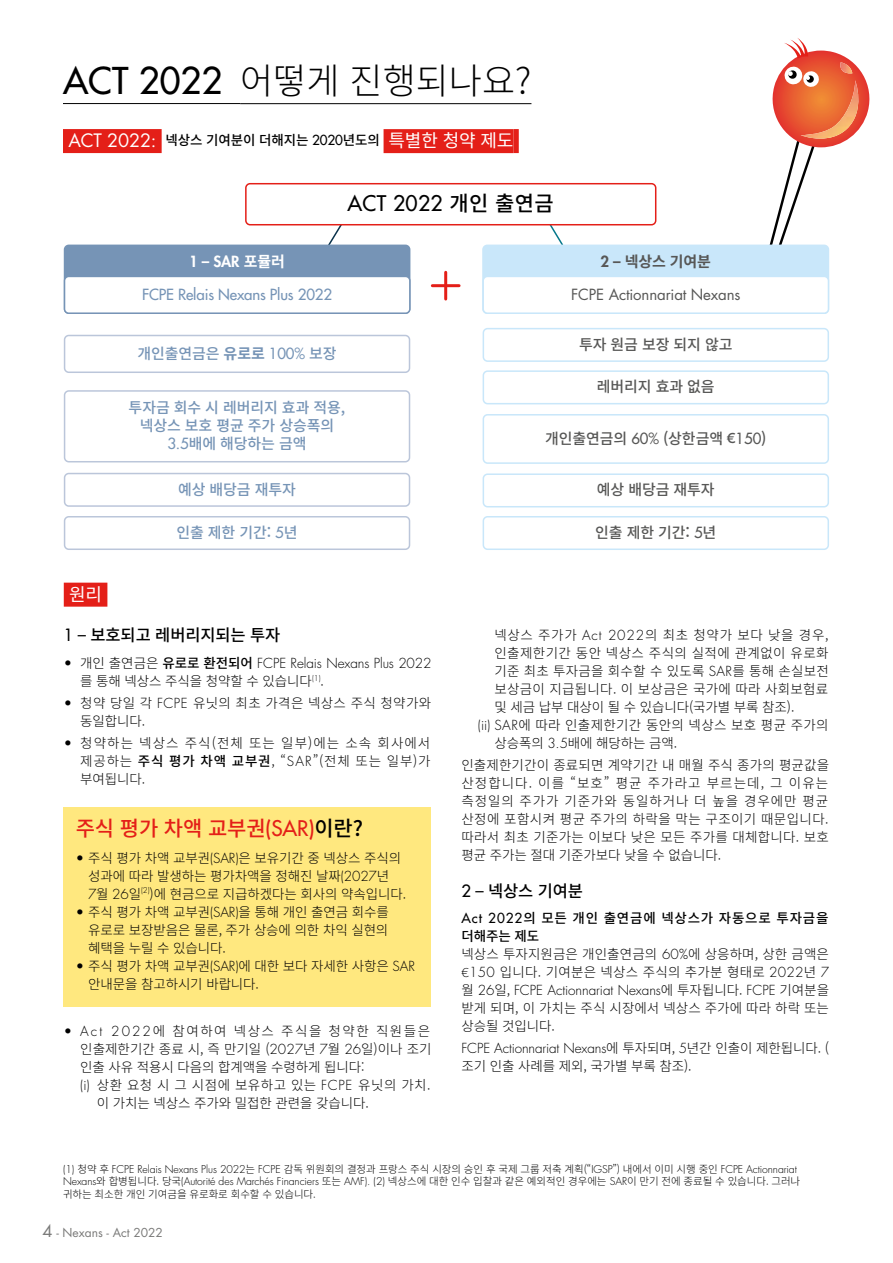
<style>
.page{position:relative;width:893px;height:1263px;background:#fff}
.page>*{position:absolute;margin:0;border:0;box-sizing:border-box;transform-origin:0 0}
.t1{font:300 36px "Noto Sans CJ Kkr";color:#000}
.t2{font:500 21px "Noto Sans CJ Kkr";letter-spacing:-.005em;color:#e41f18}
.t3{font:21px "Futura";letter-spacing:.015em;color:#000}
.t4{font:18px "Noto Sans CJ Kkr";color:#fff}
.t5{font:500 16.5px "Noto Sans CJ Kkr";letter-spacing:-.005em;color:#000}
.t6{font:500 15px/18px "Noto Sans CJ Kkr";letter-spacing:-.005em;color:#7694b6;text-align:center}
.t7{font:500 15px "Noto Sans CJ Kkr";letter-spacing:-.005em;color:#575756}
.t8{font:15px "Futura";letter-spacing:-.01em;color:#7694b6}
.t9{font:15px "Futura";letter-spacing:-.01em;color:#575756}
.t10{font:800 15px "Futura";color:#fff}
.t11{font:700 15px "Noto Sans CJ Kkr";letter-spacing:-.005em;color:#575756}
.t12{font:300 13.5px/18px "Noto Sans CJ Kkr";letter-spacing:.005em;color:#000;text-align:justify}
.t13{font:300 13.5px "Futura";letter-spacing:-.005em;color:#000}
.t14{font:300 13.5px/18px "Noto Sans CJ Kkr";letter-spacing:.025em;color:#000}
.t15{font:500 13.5px "Noto Sans CJ Kkr";letter-spacing:-.005em;color:#000}
.t16{font:300 13.5px "Noto Sans CJ Kkr";letter-spacing:.035em;color:#000}
.t17{font:300 13.5px "Noto Sans CJ Kkr";letter-spacing:.11em;color:#000}
.t18{font:300 13.5px "Noto Sans CJ Kkr";letter-spacing:.045em;color:#000}
.t19{font:300 13.5px "Noto Sans CJ Kkr";letter-spacing:.03em;color:#000}
.t20{font:12px "Futura";color:#7a7a79}
.t21{font:300 10.5px/12.6px "Noto Sans CJ Kkr";letter-spacing:-.005em;color:#000}
.t22{font:300 10.5px "Futura";letter-spacing:-.01em;color:#000}
.t23{font:300 7.8px "Futura";color:#000}
.s1{font-family:"Futura";font-weight:400}
.s2{font-family:"Futura";font-weight:400;font-size:18px;color:#fff}
.s3{font-weight:400;font-size:18px;color:#fff}
.s4{font-family:"Noto Sans CJ Kkr";font-weight:500}
.s5{font-family:"Noto Sans CJ Kkr";font-weight:700}
.s6{font-family:"Futura";font-weight:800}
.s7{font-weight:700}
.s8{font-family:"Futura PT"}
.s9{font-family:"Noto Sans CJ Kkr"}
.s10{font-family:"Futura"}
.s11{font-weight:500}
.s12{color:#000}
.s13{font-size:16.5px}
</style>
<div class="page">
<svg style="left:758px;top:38px;width:112px;height:224px"></svg>
<div style="left:64px;top:583px;width:43px;height:24px;background:#e41f18"></div>
<hr style="left:63px;top:103px;width:177px;height:1px;background:#000">
<hr style="left:240px;top:103px;width:291px;height:1px;background:#000">
<div style="left:63px;top:129px;width:99px;height:24px;background:#e41f18"></div>
<div style="left:384px;top:129px;width:129px;height:24px;background:#e41f18"></div>
<div style="left:513px;top:129px;width:6px;height:24px;background:#e41f18"></div>
<svg style="left:523px;top:225px;width:42px;height:20px"></svg>
<svg style="left:327px;top:225px;width:41px;height:20px"></svg>
<div style="left:483px;top:245px;width:345px;height:68px;background:#c9e7fa;border-radius:4px"></div>
<div style="left:482px;top:245px;width:347px;height:69px;border:2px solid #c9e7fa;border-radius:4px"></div>
<div style="left:65px;top:245px;width:345px;height:68px;background:#7694b6;border-radius:4px"></div>
<div style="left:64px;top:245px;width:346px;height:69px;border:2px solid #7694b6;border-radius:4px"></div>
<div style="left:65px;top:276px;width:345px;height:37px;background:#fff;border-radius:4px"></div>
<div style="left:64px;top:276px;width:347px;height:38px;border:2px solid #7694b6;border-radius:4px"></div>
<div style="left:483px;top:276px;width:345px;height:37px;background:#fff;border-radius:4px"></div>
<div style="left:482px;top:276px;width:347px;height:38px;border:2px solid #c9e7fa;border-radius:4px"></div>
<div style="left:64px;top:335px;width:346px;height:38px;border:2px solid #bbc6da;border-radius:4px"></div>
<div style="left:483px;top:414px;width:346px;height:50px;border:2px solid #c9e7fa;border-radius:4px"></div>
<div style="left:64px;top:390px;width:346px;height:72px;border:2px solid #bbc6da;border-radius:4px"></div>
<div style="left:483px;top:328px;width:346px;height:34px;border:2px solid #c9e7fa;border-radius:4px"></div>
<div style="left:64px;top:473px;width:346px;height:34px;border:2px solid #bbc6da;border-radius:4px"></div>
<div style="left:483px;top:473px;width:346px;height:34px;border:2px solid #c9e7fa;border-radius:4px"></div>
<div style="left:64px;top:516px;width:346px;height:34px;border:2px solid #bbc6da;border-radius:4px"></div>
<div style="left:483px;top:516px;width:346px;height:34px;border:2px solid #c9e7fa;border-radius:4px"></div>
<hr style="left:444px;top:272px;width:3px;height:27px;background:#e41f18">
<hr style="left:432px;top:284px;width:27px;height:3px;background:#e41f18">
<div style="left:245px;top:183px;width:411px;height:42px;border:2px solid #e41f18;border-radius:4px"></div>
<div style="left:63px;top:807px;width:368px;height:199px;background:#ffe87f"></div>
<div style="left:483px;top:370px;width:346px;height:34px;border:2px solid #c9e7fa;border-radius:4px"></div>
<h1 class="t1" style="left:63px;top:60px;width:470px"><span class="s1">ACT 2022</span> 어떻게 진행되나요?</h1>
<p class="t15" style="left:68px;top:133px;width:447px"><span class="s2">ACT 2022:</span> 넥상스 기여분이 더해지는 <span class="s1">2020</span>년도의 <span class="s3">특별한 청약 제도</span></p>
<h2 class="t3" style="left:347px;top:190px;width:208px">ACT 2022 <span class="s4">개인 출연금</span></h2>
<p class="t10" style="left:189px;top:251px;width:97px">1 – SAR <span class="s5">포뮬러</span></p>
<p class="t11" style="left:600px;top:253px;width:112px"><span class="s6">2 –</span> 넥상스 기여분</p>
<p class="t8" style="left:142px;top:285px;width:191px">FCPE Relais Nexans Plus 2022</p>
<p class="t9" style="left:571px;top:285px;width:171px">FCPE Actionnariat Nexans</p>
<p class="t6" style="left:137px;top:345px;width:201px">개인출연금은 <span class="s7">유로로</span> <span class="s1">100%</span> 보장</p>
<p class="t6" style="left:129px;top:399px;width:218px">투자금 회수 시 레버리지 효과 적용, 넥상스 보호 평균 주가 상승폭의<br><span class="s1">3.5</span>배에 해당하는 금액</p>
<p class="t7" style="left:579px;top:336px;width:155px">투자 원금 보장 되지 않고</p>
<p class="t7" style="left:597px;top:378px;width:119px">레버리지 효과 없음</p>
<p class="t7" style="left:545px;top:430px;width:223px">개인출연금의 <span class="s1">60%</span> (상한금액 <span class="s8">€</span><span class="s1">150</span>)</p>
<p class="t6" style="left:178px;top:481px;width:119px">예상 배당금 재투자</p>
<p class="t7" style="left:597px;top:481px;width:119px">예상 배당금 재투자</p>
<p class="t6" style="left:176px;top:524px;width:123px">인출 제한 기간: <span class="s1">5</span>년</p>
<p class="t7" style="left:595px;top:524px;width:123px">인출 제한 기간: <span class="s1">5</span>년</p>
<h3 class="t4" style="left:69px;top:584px;width:34px">원리</h3>
<p class="t5" style="left:64px;top:626px;width:218px"><span class="s1">1 –</span> 보호되고 레버리지되는 투자</p>
<p class="t13" style="left:64px;top:655px;width:369px">• <span class="s9">개인 출연금은</span> <span class="s4">유로로 환전되어</span> FCPE Relais Nexans Plus 2022</p>
<p class="t12" style="left:80px;top:672px;width:245px">를 통해 넥상스 주식을 청약할 수 있습니다<sup>(1)</sup>.</p>
<p class="t14" style="left:80px;top:694px;width:352px;text-indent:-16px"><span class="s10">•</span> 청약 당일 각 <span class="s10">FCPE</span> 유닛의 최초 가격은 넥상스 주식 청약가와 동일합니다.</p>
<p class="t12" style="left:80px;top:735px;width:352px;text-indent:-16px"><span class="s10">•</span> 청약하는 넥상스 주식(전체 또는 일부)에는 소속 회사에서 제공하는 <span class="s11">주식 평가 차액 교부권</span>, “<span class="s10">SAR</span>”(전체 또는 일부)가 부여됩니다.</p>
<h2 class="t2" style="left:76px;top:816px;width:289px">주식 평가 차액 교부권<span class="s1">(SAR)</span><span class="s12">이란?</span></h2>
<p class="t12" style="left:76px;top:849px;width:327px;text-align:center"><span class="s10">•</span> 주식 평가 차액 교부권<span class="s10">(SAR)</span>은 보유기간 중 넥상스 주식의 성과에 따라 발생하는 평가차액을 정해진 날짜<span class="s10">(2027</span>년</p>
<p class="t13" style="left:88px;top:886px;width:55px">7<span class="s9">월</span> 26<span class="s9">일</span></p>
<p class="t23" style="left:141px;top:885px;width:10px">(2)</p>
<p class="t12" style="left:150px;top:885px;width:258px">)에 현금으로 지급하겠다는 회사의 약속입니다.</p>
<p class="t12" style="left:88px;top:903px;width:302px;text-indent:-12px"><span class="s10">•</span> 주식 평가 차액 교부권<span class="s10">(SAR)</span>을 통해 개인 출연금 회수를 유로로 보장받음은 물론, 주가 상승에 의한 차익 실현의 혜택을 누릴 수 있습니다.</p>
<p class="t12" style="left:88px;top:957px;width:328px;text-indent:-12px"><span class="s10">•</span> 주식 평가 차액 교부권<span class="s10">(SAR)</span>에 대한 보다 자세한 사항은 <span class="s10">SAR </span>안내문을 참고하시기 바랍니다.</p>
<p class="t17" style="left:64px;top:1024px;width:368px"><span class="s10">• Act 2022</span>에 참여하여 넥상스 주식을 청약한 직원들은</p>
<p class="t12" style="left:80px;top:1041px;width:353px">인출제한기간 종료 시, 즉 만기일 (<span class="s10">2027</span>년 <span class="s10">7</span>월 <span class="s10">26</span>일)이나 조기</p>
<p class="t12" style="left:80px;top:1059px;width:286px">인출 사유 적용시 다음의 합계액을 수령하게 됩니다:</p>
<p class="t16" style="left:80px;top:1078px;width:352px"><span class="s10">(i)</span> 상환 요청 시 그 시점에 보유하고 있는 <span class="s10">FCPE</span> 유닛의 가치.</p>
<p class="t12" style="left:97px;top:1095px;width:274px">이 가치는 넥상스 주가와 밀접한 관련을 갖습니다.</p>
<p class="t18" style="left:494px;top:627px;width:336px">넥상스 주가가 <span class="s10">Act 2022</span>의 최초 청약가 보다 낮을 경우,</p>
<p class="t19" style="left:494px;top:645px;width:336px">인출제한기간 동안 넥상스 주식의 실적에 관계없이 유로화</p>
<p class="t12" style="left:494px;top:662px;width:336px">기준 최초 투자금을 회수할 수 있도록 <span class="s10">SAR</span>를 통해 손실보전</p>
<p class="t12" style="left:494px;top:680px;width:335px">보상금이 지급됩니다. 이 보상금은 국가에 따라 사회보험료</p>
<p class="t12" style="left:494px;top:698px;width:301px">및 세금 납부 대상이 될 수 있습니다(국가별 부록 참조).</p>
<p class="t14" style="left:478px;top:716px;width:352px"><span class="s10">(ii) SAR</span>에 따라 인출제한기간 동안의 넥상스 보호 평균 주가의</p>
<p class="t12" style="left:494px;top:734px;width:184px">상승폭의 <span class="s10">3.5</span>배에 해당하는 금액.</p>
<p class="t12" style="left:461px;top:756px;width:369px">인출제한기간이 종료되면 계약기간 내 매월 주식 종가의 평균값을 산정합니다. 이를 “보호” 평균 주가라고 부르는데, 그 이유는 측정일의 주가가 기준가와 동일하거나 더 높을 경우에만 평균 산정에 포함시켜 평균 주가의 하락을 막는 구조이기 때문입니다. 따라서 최초 기준가는 이보다 낮은 모든 주가를 대체합니다. 보호 평균 주가는 절대 기준가보다 낮을 수 없습니다.</p>
<p class="t5" style="left:461px;top:881px;width:123px"><span class="s1">2 –</span> 넥상스 기여분</p>
<p class="t12" style="left:461px;top:909px;width:369px;text-align:left"><span class="s1">Act 2022</span><span class="s11">의 모든 개인 출연금에 넥상스가 자동으로 투자금을 더해주는 제도<br></span>넥상스 투자지원금은 개인출연금의 <span class="s10">60%</span>에 상응하며, 상한 금액은 <span class="s8">€</span><span class="s10">150</span> 입니다. 기여분은 넥상스 주식의 추가분 형태로 <span class="s10">2022</span>년 <span class="s10">7</span></p>
<p class="t13" style="left:461px;top:982px;width:369px"><span class="s9">월</span> 26<span class="s9">일,</span> FCPE Actionnariat Nexans<span class="s9">에 투자됩니다.</span> FCPE <span class="s9">기여분을</span></p>
<p class="t12" style="left:461px;top:999px;width:369px">받게 되며, 이 가치는 주식 시장에서 넥상스 주가에 따라 하락 또는 상승될 것입니다.</p>
<p class="t13" style="left:461px;top:1040px;width:369px">FCPE Actionnariat Nexans<span class="s9">에 투자되며,</span> 5<span class="s9">년간 인출이 제한됩니다. (</span></p>
<p class="t12" style="left:461px;top:1058px;width:232px">조기 인출 사례를 제외, 국가별 부록 참조).</p>
<p class="t22" style="left:63px;top:1162px;width:735px">(1) <span class="s9">청약 후</span> FCPE Relais Nexans Plus 2022<span class="s9">는</span> FCPE <span class="s9">감독 위원회의 결정과 프랑스 주식 시장의 승인 후 국제 그룹 저축 계획(“</span>IGSP<span class="s9">”) 내에서 이미 시행 중인</span> FCPE Actionnariat</p>
<p class="t21" style="left:63px;top:1175px;width:739px"><span class="s10">Nexans</span>와 합병됩니다. 당국<span class="s10">(Autorité des Marchés Financiers</span> 또는 <span class="s10">AMF). (2)</span> 넥상스에 대한 인수 입찰과 같은 예외적인 경우에는 <span class="s10">SAR</span>이 만기 전에 종료될 수 있습니다. 그러나 귀하는 최소한 개인 기여금을 유로화로 회수할 수 있습니다.</p>
<p class="t20" style="left:43px;top:1225px;width:122px"><span class="s13">4</span> - Nexans - Act 2022</p>
</div>
